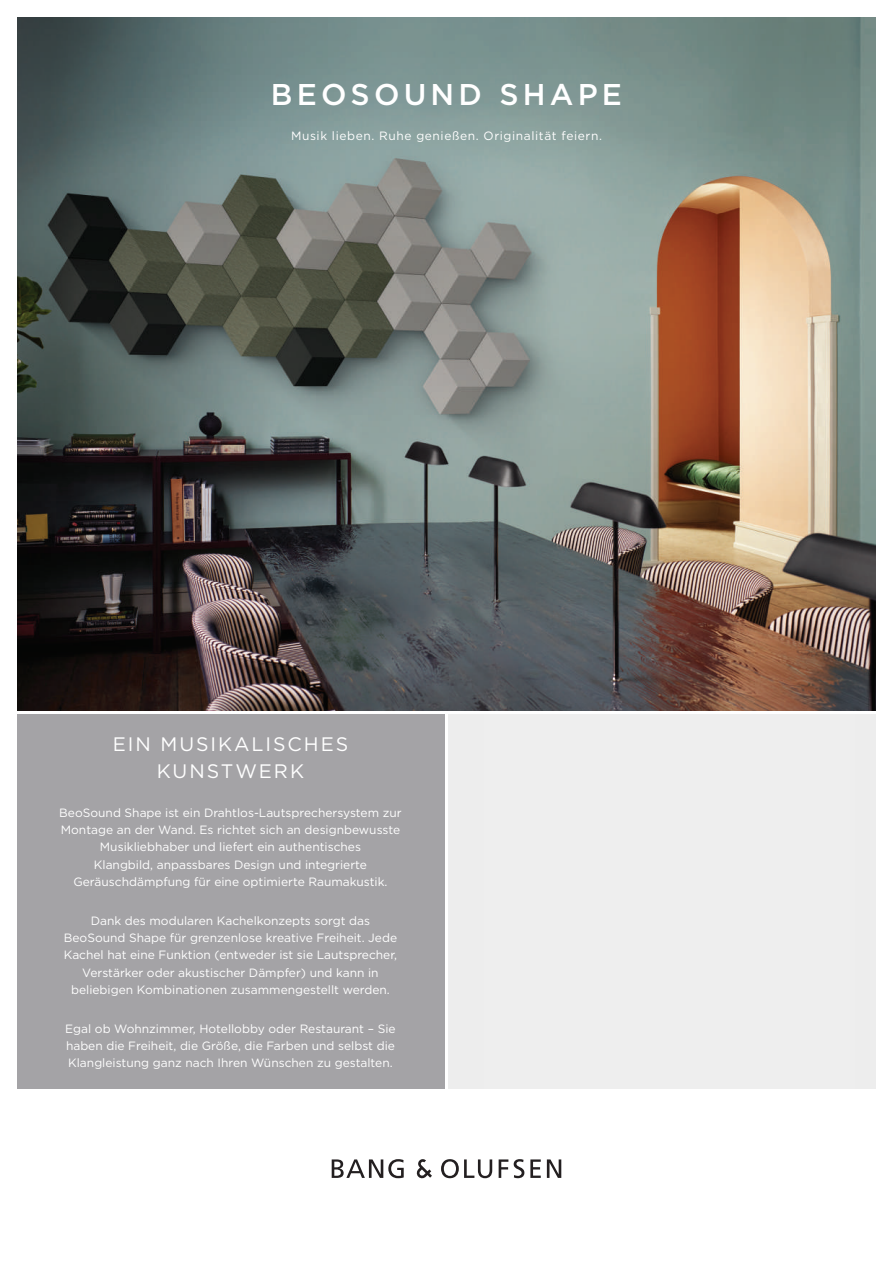
<style>
.page{position:relative;width:893px;height:1263px;background:#fff}
.page>*{position:absolute;margin:0;border:0;box-sizing:border-box;transform-origin:0 0}
.t1{font:500 30px "Gotham";letter-spacing:.14em;color:#fff}
.t2{font:19.5px/27px "Gotham";letter-spacing:.1em;color:#fff;text-align:center}
.t3{font:12px/17.4px "Gotham";color:#fff;text-align:center}
.t4{font:12px "Gotham";letter-spacing:.05em;color:#fff}
</style>
<div class="page">
<img style="left:17px;top:17px;width:859px;height:693px">
<div style="left:17px;top:714px;width:427px;height:375px;background:#a4a3a6"></div>
<div style="left:449px;top:714px;width:427px;height:375px;background:#ededed"></div>
<svg style="left:332px;top:1159px;width:72px;height:19px"></svg>
<svg style="left:441px;top:1159px;width:51px;height:19px"></svg>
<svg style="left:499px;top:1159px;width:9px;height:19px"></svg>
<svg style="left:514px;top:1159px;width:10px;height:19px"></svg>
<svg style="left:530px;top:1159px;width:11px;height:19px"></svg>
<svg style="left:547px;top:1159px;width:14px;height:19px"></svg>
<svg style="left:416px;top:1159px;width:16px;height:19px"></svg>
<h1 class="t1" style="left:271px;top:75px;width:353px">BEOSOUND SHAPE</h1>
<p class="t4" style="left:291px;top:128px;width:312px">Musik lieben. Ruhe genießen. Originalität feiern.</p>
<h2 class="t2" style="left:113px;top:730px;width:237px">EIN MUSIKALISCHES<br>KUNSTWERK</h2>
<p class="t3" style="left:59px;top:803px;width:344px">BeoSound Shape ist ein Drahtlos-Lautsprechersystem zur Montage an der Wand. Es richtet sich an designbewusste Musikliebhaber und liefert ein authentisches<br>Klangbild, anpassbares Design und integrierte Geräuschdämpfung für eine optimierte Raumakustik.</p>
<p class="t3" style="left:64px;top:911px;width:335px">Dank des modularen Kachelkonzepts sorgt das BeoSound Shape für grenzenlose kreative Freiheit. Jede Kachel hat eine Funktion (entweder ist sie Lautsprecher, Verstärker oder akustischer Dämpfer) und kann in beliebigen Kombinationen zusammengestellt werden.</p>
<p class="t3" style="left:65px;top:1019px;width:332px;text-align:justify">Egal ob Wohnzimmer, Hotellobby oder Restaurant – Sie haben die Freiheit, die Größe, die Farben und selbst die Klangleistung ganz nach Ihren Wünschen zu gestalten.</p>
</div>
